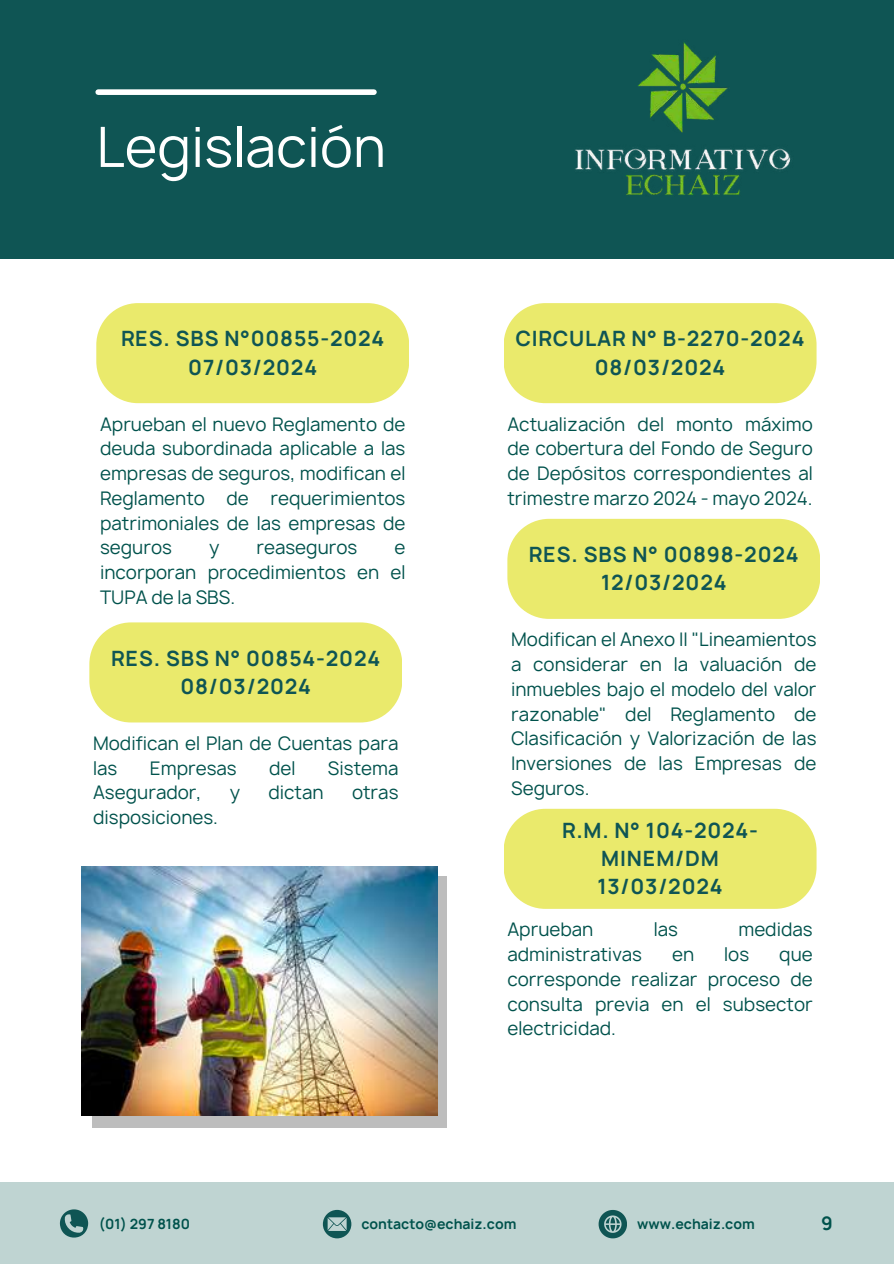
<style>
.page{position:relative;width:894px;height:1264px;background:#fff}
.page>*{position:absolute;margin:0;border:0;box-sizing:border-box;transform-origin:0 0}
.t1{font:53.4px "Manrope";color:#fff}
.t2{font:700 20.25px/28.2px "Manrope";letter-spacing:.04em;color:#0f5554;text-align:center}
.t3{font:18px/24.8px "Manrope";color:#00524c;text-align:justify}
.t4{font:700 18px "Manrope";color:#00524c}
.t5{font:700 13.5px "Manrope";color:#00524c}
</style>
<div class="page">
<div style="left:0;top:0;width:893px;height:259px;background:#0f5554"></div>
<div style="left:98px;top:89px;width:276px;height:6px;background:#fff"></div>
<div style="left:0;top:1182px;width:893px;height:81px;background:#bfd4d2"></div>
<img style="left:575px;top:42px;width:216px;height:153px">
<svg style="left:60px;top:1209px;width:28px;height:29px"></svg>
<svg style="left:323px;top:1209px;width:28px;height:28px"></svg>
<svg style="left:598px;top:1210px;width:28px;height:27px"></svg>
<div style="left:92px;top:876px;width:354px;height:251px;background:linear-gradient(to right,#bdbdbd,#bdbdbd)"></div>
<img style="left:81px;top:866px;width:356px;height:249px">
<div style="left:96px;top:303px;width:313px;height:100px;background:#eaea6c"></div>
<div style="left:89px;top:622px;width:313px;height:100px;background:#eaea6c"></div>
<div style="left:504px;top:303px;width:312px;height:100px;background:#eaea6c"></div>
<div style="left:507px;top:519px;width:313px;height:100px;background:#eaea6c"></div>
<div style="left:504px;top:808px;width:312px;height:100px;background:#eaea6c"></div>
<h1 class="t1" style="left:96px;top:110px;width:291px">Legislación</h1>
<p class="t2" style="left:121px;top:325px;width:265px">RES. SBS N°00855-2024<br>07/03/2024</p>
<p class="t3" style="left:100px;top:411px;width:307px">Aprueban el nuevo Reglamento de deuda subordinada aplicable a las empresas de seguros, modifican el Reglamento de requerimientos patrimoniales de las empresas de seguros</p>
<p class="t3" style="left:209px;top:535px;width:12px">y</p>
<p class="t3" style="left:256px;top:535px;width:102px">reaseguros</p>
<p class="t3" style="left:100px;top:535px;width:307px;text-indent:294px">e incorporan procedimientos en el TUPA de la SBS.</p>
<p class="t2" style="left:111px;top:644px;width:270px">RES. SBS N° 00854-2024<br>08/03/2024</p>
<p class="t3" style="left:93px;top:730px;width:307px">Modifican el Plan de Cuentas para las</p>
<p class="t3" style="left:150px;top:755px;width:89px">Empresas</p>
<p class="t3" style="left:269px;top:755px;width:28px">del</p>
<p class="t3" style="left:328px;top:755px;width:72px">Sistema</p>
<p class="t3" style="left:93px;top:780px;width:110px">Asegurador,</p>
<p class="t3" style="left:230px;top:780px;width:12px">y</p>
<p class="t3" style="left:268px;top:780px;width:57px">dictan</p>
<p class="t3" style="left:352px;top:780px;width:48px">otras</p>
<p class="t3" style="left:93px;top:805px;width:126px">disposiciones.</p>
<p class="t2" style="left:515px;top:325px;width:290px">CIRCULAR N° B-2270-2024<br>08/03/2024</p>
<p class="t3" style="left:507px;top:411px;width:307px">Actualización del monto máximo de cobertura del Fondo de Seguro de Depósitos correspondientes al trimestre marzo 2024 - mayo 2024.</p>
<p class="t2" style="left:528px;top:540px;width:271px">RES. SBS N° 00898-2024<br>12/03/2024</p>
<p class="t3" style="left:511px;top:627px;width:307px">Modifican el Anexo II "Lineamientos a considerar en la valuación de inmuebles bajo el modelo del valor razonable" del Reglamento de Clasificación y Valorización de las Inversiones de las Empresas de Seguros.</p>
<p class="t2" style="left:562px;top:816px;width:197px">R.M. N° 104-2024-<br>MINEM/DM<br>13/03/2024</p>
<p class="t3" style="left:507px;top:917px;width:87px">Aprueban</p>
<p class="t3" style="left:653px;top:917px;width:26px">las</p>
<p class="t3" style="left:738px;top:917px;width:76px">medidas</p>
<p class="t3" style="left:507px;top:941px;width:136px">administrativas</p>
<p class="t3" style="left:672px;top:941px;width:24px">en</p>
<p class="t3" style="left:724px;top:941px;width:26px">los</p>
<p class="t3" style="left:507px;top:941px;width:307px;text-indent:272px">que corresponde realizar proceso de consulta previa en el subsector electricidad.</p>
<p class="t5" style="left:99px;top:1214px;width:93px">(01) 297 8180</p>
<p class="t5" style="left:361px;top:1214px;width:156px">contacto@echaiz.com</p>
<p class="t5" style="left:637px;top:1214px;width:119px">www.echaiz.com</p>
<p class="t4" style="left:821px;top:1211px;width:13px">9</p>
</div>
